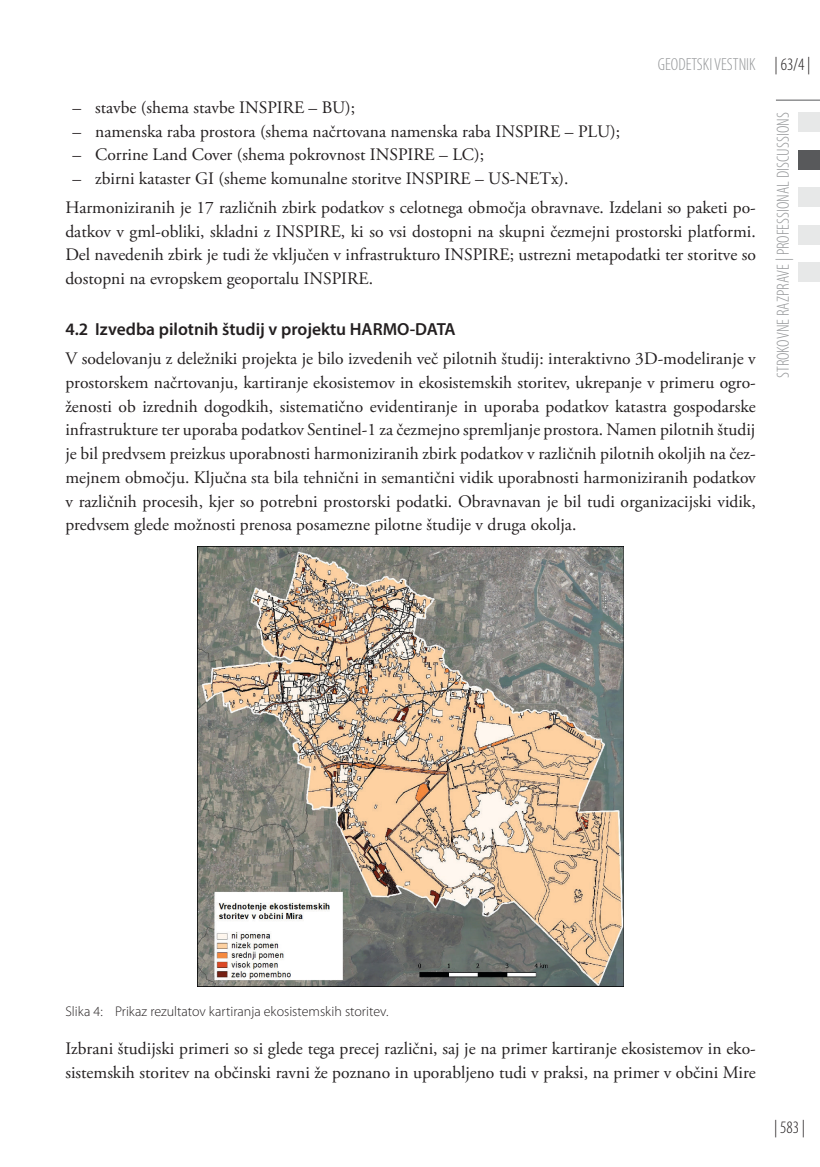
<style>
.page{position:relative;width:820px;height:1167px;background:#fff}
.page>*{position:absolute;margin:0;border:0;box-sizing:border-box;transform-origin:0 0}
.GLAVNI_TEKST_OK{font:17.5px/23.8px "Adobe Garamond Pro";color:#231f20;text-align:justify}
.t1{font:300 condensed 17.5px "Myriad Pro";color:#949698}
.NASLOV_TEKST-DRUGI_N{font:600 17.5px "Myriad Pro";color:#231f20}
.t2{font:300 condensed 17.5px "Myriad Pro";color:#231f20}
.PODPIS_SLIKA{font:300 14px "Myriad Pro";color:#231f20}
.s1{color:#231f20}
</style>
<div class="page">
<hr style="left:775px;top:100px;width:44px;height:1px;background:#58595b">
<div style="left:797px;top:187px;width:22px;height:20px;background:#e7e8e8"></div>
<div style="left:797px;top:225px;width:22px;height:20px;background:#e7e8e8"></div>
<div style="left:797px;top:262px;width:22px;height:20px;background:#e7e8e8"></div>
<div style="left:797px;top:112px;width:22px;height:20px;background:#e7e8e8"></div>
<div style="left:797px;top:150px;width:22px;height:20px;background:#58595b"></div>
<img style="left:197px;top:546px;width:426px;height:440px">
<p class="t1" style="left:657px;top:54px;width:154px">GEODETSKI VESTNIK <span class="s1">| 63/4 |</span></p>
<p class="t1" style="left:772px;top:378px;width:267px;rotate:-90deg">STROKOVNE RAZPRAVE | PROFESSIONAL DISCUSSIONS</p>
<p class="GLAVNI_TEKST_OK" style="left:72px;top:96px;width:284px">– stavbe (shema stavbe INSPIRE – BU);</p>
<p class="GLAVNI_TEKST_OK" style="left:72px;top:120px;width:548px">– namenska raba prostora (shema načrtovana namenska raba INSPIRE – PLU);</p>
<p class="GLAVNI_TEKST_OK" style="left:72px;top:143px;width:413px">– Corrine Land Cover (shema pokrovnost INSPIRE – LC);</p>
<p class="GLAVNI_TEKST_OK" style="left:72px;top:167px;width:497px">– zbirni kataster GI (sheme komunalne storitve INSPIRE – US-NETx).</p>
<p class="GLAVNI_TEKST_OK" style="left:65px;top:196px;width:691px">Harmoniziranih je 17 različnih zbirk podatkov s celotnega območja obravnave. Izdelani so paketi po&shy;datkov v gml-obliki, skladni z INSPIRE, ki so vsi dostopni na skupni čezmejni prostorski platformi.<br>Del navedenih zbirk je tudi že vključen v infrastrukturo INSPIRE; ustrezni metapodatki ter storitve so dostopni na evropskem geoportalu INSPIRE.</p>
<p class="NASLOV_TEKST-DRUGI_N" style="left:65px;top:318px;width:391px">4.2 Izvedba pilotnih študij v projektu HARMO-DATA</p>
<p class="GLAVNI_TEKST_OK" style="left:65px;top:347px;width:691px">V sodelovanju z deležniki projekta je bilo izvedenih več pilotnih študij: interaktivno 3D-modeliranje v prostorskem načrtovanju, kartiranje ekosistemov in ekosistemskih storitev, ukrepanje v primeru ogro&shy;ženosti ob izrednih dogodkih, sistematično evidentiranje in uporaba podatkov katastra gospodarske infrastrukture ter uporaba podatkov Sentinel-1 za čezmejno spremljanje prostora. Namen pilotnih študij je bil predvsem preizkus uporabnosti harmoniziranih zbirk podatkov v različnih pilotnih okoljih na čez&shy;mejnem območju. Ključna sta bila tehnični in semantični vidik uporabnosti harmoniziranih podatkov v različnih procesih, kjer so potrebni prostorski podatki. Obravnavan je bil tudi organizacijski vidik, predvsem glede možnosti prenosa posamezne pilotne študije v druga okolja.</p>
<p class="PODPIS_SLIKA" style="left:65px;top:1002px;width:324px">Slika 4: Prikaz rezultatov kartiranja ekosistemskih storitev.</p>
<p class="GLAVNI_TEKST_OK" style="left:65px;top:1037px;width:691px">Izbrani študijski primeri so si glede tega precej različni, saj je na primer kartiranje ekosistemov in eko&shy;sistemskih storitev na občinski ravni že poznano in uporabljeno tudi v praksi, na primer v občini Mire</p>
<p class="t2" style="left:773px;top:1116px;width:32px">| 583 |</p>
</div>
